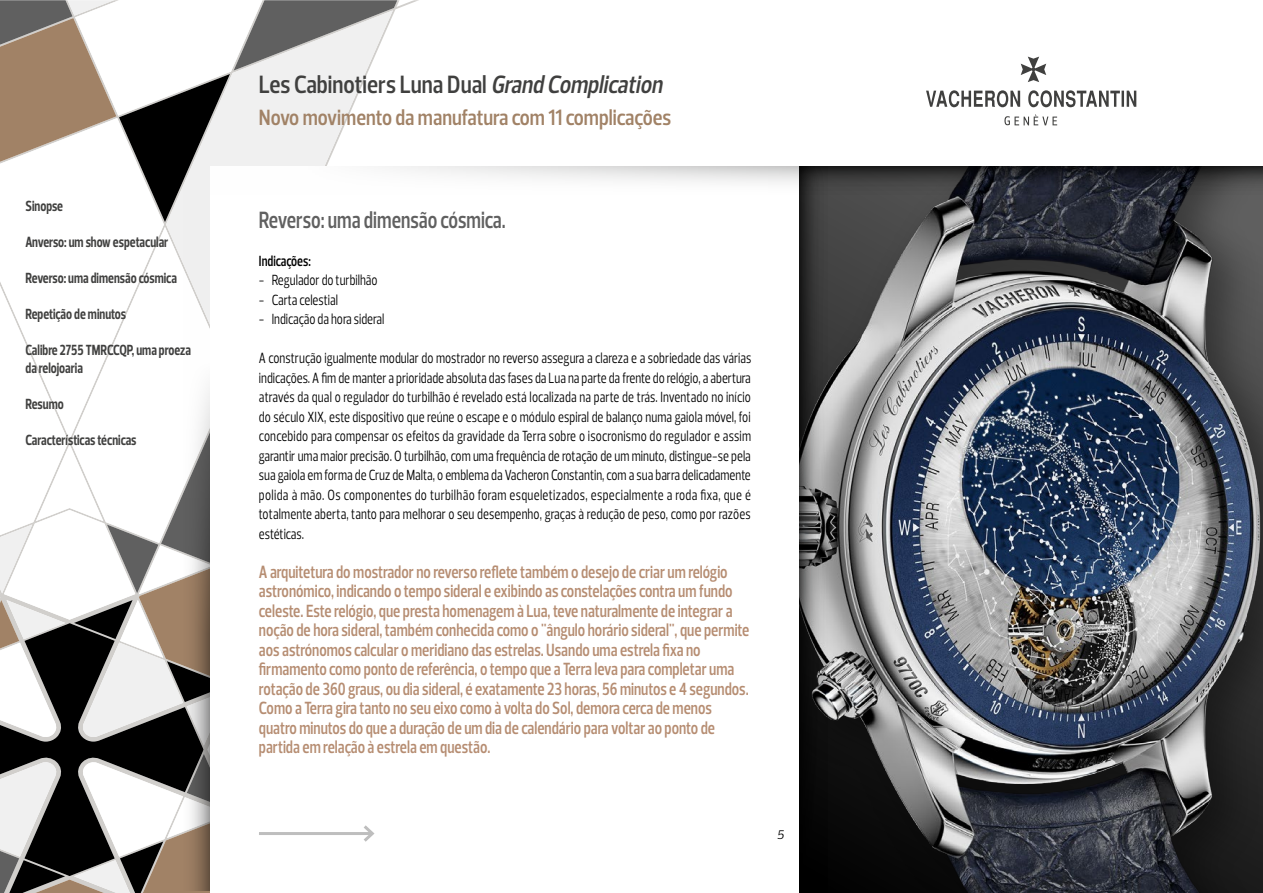
<style>
.page{position:relative;width:1263px;height:893px;background:#fff}
.page>*{position:absolute;margin:0;border:0;box-sizing:border-box;transform-origin:0 0}
.t1{font:600 25.5px "Prelo Condensed";color:#40403f}
.t2{font:600 24px "Prelo Condensed";color:#606060;scale:.9 1}
.t3{font:600 22.5px "Prelo Condensed";color:#a18266}
.t4{font:600 18px/19.5px "Prelo Condensed";color:#b68d72;scale:.92 1}
.t5{font:15px/19.5px "Prelo Condensed";color:#000;text-align:justify;scale:.9 1}
.t6{font:700 15px/18px "Prelo Condensed";color:#40403f;scale:.9 1}
.t7{font:600 15px "Prelo Condensed";color:#000;scale:.9 1}
.t8{font:italic 12.75px "Prelo";color:#000}
.s1{font-style:italic}
</style>
<div class="page">
<svg style="left:0;top:745px;width:163px;height:9px"></svg>
<svg style="left:0;top:754px;width:210px;height:139px"></svg>
<svg style="left:0;top:286px;width:163px;height:459px"></svg>
<svg style="left:0;top:0;width:397px;height:221px"></svg>
<svg style="left:926px;top:57px;width:210px;height:68px"></svg>
<svg style="left:163px;top:190px;width:47px;height:701px"></svg>
<div style="left:210px;top:166px;width:1052px;height:727px;background:#fff"></div>
<svg style="left:385px;top:166px;width:414px;height:17px"></svg>
<hr style="left:259px;top:832px;width:113px;height:3px;background:#bebebe">
<svg style="left:364px;top:825px;width:11px;height:17px"></svg>
<img style="left:847px;top:214px;width:416px;height:679px">
<svg style="left:847px;top:166px;width:416px;height:48px;background:#333439"></svg>
<svg style="left:799px;top:166px;width:48px;height:727px;background:#424242"></svg>
<p class="t6" style="left:26px;top:197px;width:43px">Sinopse</p>
<p class="t6" style="left:26px;top:233px;width:160px">Anverso: um show espetacular</p>
<p class="t6" style="left:26px;top:269px;width:170px">Reverso: uma dimensão cósmica</p>
<p class="t6" style="left:26px;top:305px;width:113px">Repetição de minutos</p>
<p class="t6" style="left:26px;top:341px;width:185px">Calibre 2755 TMRCCQP, uma proeza da relojoaria</p>
<p class="t6" style="left:26px;top:395px;width:44px">Resumo</p>
<p class="t6" style="left:26px;top:431px;width:125px">Características técnicas</p>
<h1 class="t1" style="left:259px;top:69px;width:410px">Les Cabinotiers Luna Dual <span class="s1">Grand Complication</span></h1>
<h3 class="t3" style="left:259px;top:104px;width:414px">Novo movimento da manufatura com 11 complicações</h3>
<p class="t2" style="left:259px;top:205px;width:276px">Reverso: uma dimensão cósmica.</p>
<p class="t7" style="left:259px;top:251px;width:59px">Indicações:</p>
<p class="t5" style="left:259px;top:270px;width:133px">- Regulador do turbilhão</p>
<p class="t5" style="left:259px;top:290px;width:89px">- Carta celestial</p>
<p class="t5" style="left:259px;top:309px;width:141px">- Indicação da hora sideral</p>
<p class="t5" style="left:259px;top:348px;width:549px">A construção igualmente modular do mostrador no reverso assegura a clareza e a sobriedade das várias indicações. A fim de manter a prioridade absoluta das fases da Lua na parte da frente do relógio, a abertura através da qual o regulador do turbilhão é revelado está localizada na parte de trás. Inventado no início do século XIX, este dispositivo que reúne o escape e o módulo espiral de balanço numa gaiola móvel, foi concebido para compensar os efeitos da gravidade da Terra sobre o isocronismo do regulador e assim garantir uma maior precisão. O turbilhão, com uma frequência de rotação de um minuto, distingue-se pela sua gaiola em forma de Cruz de Malta, o emblema da Vacheron Constantin, com a sua barra delicadamente polida à mão. Os componentes do turbilhão foram esqueletizados, especialmente a roda fixa, que é totalmente aberta, tanto para melhorar o seu desempenho, graças à redução de peso, como por razões estéticas.</p>
<p class="t4" style="left:259px;top:562px;width:534px">A arquitetura do mostrador no reverso reflete também o desejo de criar um relógio astronómico, indicando o tempo sideral e exibindo as constelações contra um fundo celeste. Este relógio, que presta homenagem à Lua, teve naturalmente de integrar a noção de hora sideral, também conhecida como o "ângulo horário sideral", que permite aos astrónomos calcular o meridiano das estrelas. Usando uma estrela fixa no firmamento como ponto de referência, o tempo que a Terra leva para completar uma rotação de 360 graus, ou dia sideral, é exatamente 23 horas, 56 minutos e 4 segundos.<br>Como a Terra gira tanto no seu eixo como à volta do Sol, demora cerca de menos quatro minutos do que a duração de um dia de calendário para voltar ao ponto de partida em relação à estrela em questão.</p>
<p class="t8" style="left:777px;top:826px;width:9px">5</p>
</div>
